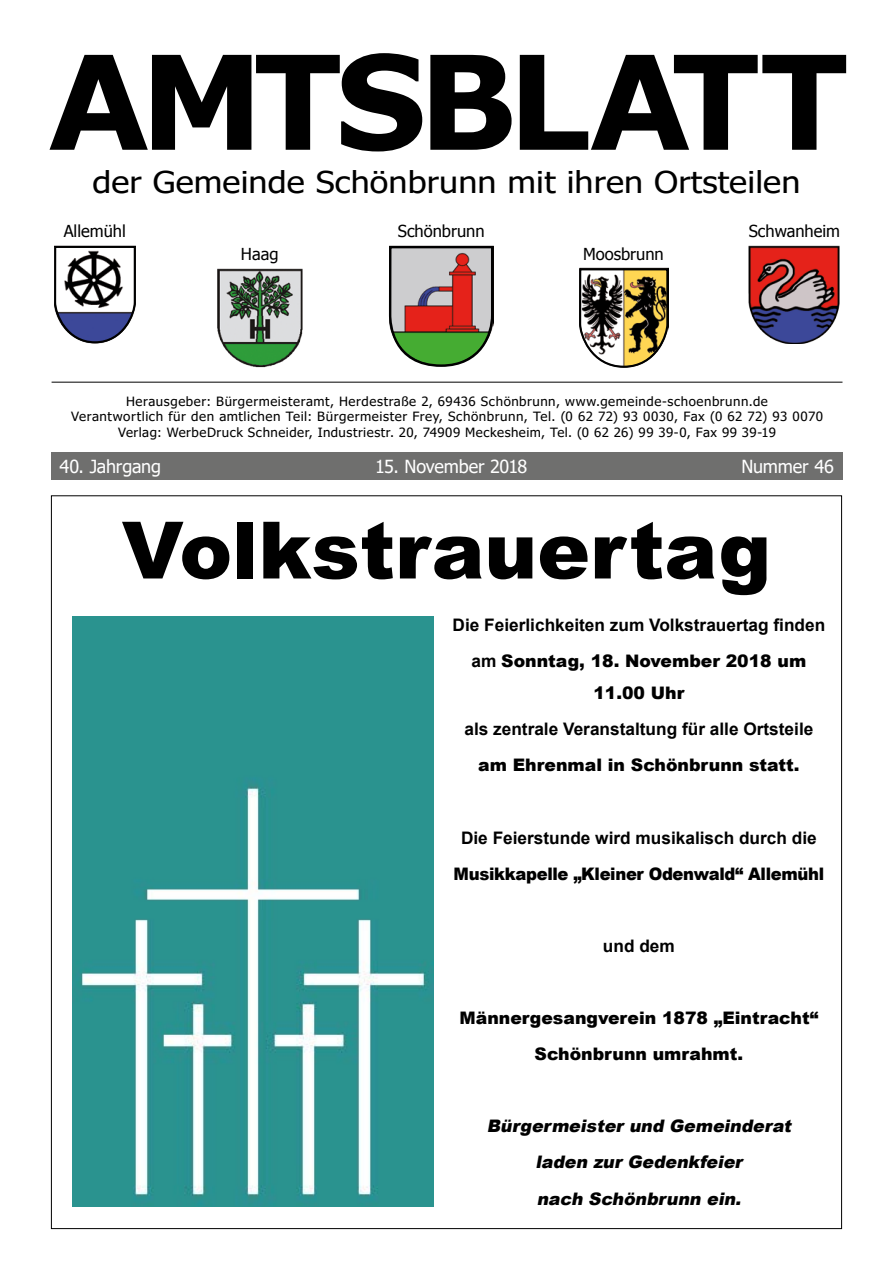
<style>
.page{position:relative;width:893px;height:1263px;background:#fff}
.page>*{position:absolute;margin:0;border:0;box-sizing:border-box;transform-origin:0 0}
.t1{font:700 130.5px "Verdana";letter-spacing:-.065em;color:#000}
.t2{font:900 79.2px "Arial";color:#000}
.t3{font:30px "Tahoma";letter-spacing:.005em;color:#000;scale:1.14 1}
.t4{font:18px "Tahoma";letter-spacing:-.015em;color:#fff}
.t5{font:700 17.25px/36.2px "Arial";color:#000;text-align:center}
.t6{font:900 17.25px/36.2px "Arial";color:#000;text-align:center}
.t7{font:italic 900 17.25px/36.2px "Arial";color:#000;text-align:center}
.t8{font:900 17.25px "Arial";letter-spacing:-.02em;color:#000;scale:.95 1}
.t9{font:16.5px "Tahoma";color:#000}
.t10{font:12.75px/15.3px "Tahoma";letter-spacing:.04em;color:#000;text-align:center;scale:1.04 1}
.s1{font-weight:900}
</style>
<div class="page">
<img style="left:72px;top:617px;width:362px;height:589px">
<hr style="left:52px;top:382px;width:790px;height:1px;background:#000">
<div style="left:51px;top:452px;width:791px;height:27px;background:#6f6f6e"></div>
<img style="left:218px;top:268px;width:84px;height:99px">
<img style="left:748px;top:246px;width:91px;height:98px">
<svg style="left:579px;top:267px;width:90px;height:101px"></svg>
<svg style="left:54px;top:245px;width:82px;height:99px"></svg>
<svg style="left:388px;top:245px;width:106px;height:122px;background:#a6927d"></svg>
<h1 class="t1" style="left:48px;top:10px;width:802px">AMTSBLATT</h1>
<h3 class="t3" style="left:93px;top:162px;width:622px">der Gemeinde Schönbrunn mit ihren Ortsteilen</h3>
<p class="t9" style="left:64px;top:220px;width:64px">Allemühl</p>
<p class="t9" style="left:398px;top:220px;width:88px">Schönbrunn</p>
<p class="t9" style="left:749px;top:220px;width:93px">Schwanheim</p>
<p class="t9" style="left:241px;top:243px;width:39px">Haag</p>
<p class="t9" style="left:583px;top:243px;width:82px">Moosbrunn</p>
<p class="t10" style="left:71px;top:394px;width:725px">Herausgeber: Bürgermeisteramt, Herdestraße 2, 69436 Schönbrunn, www.gemeinde-schoenbrunn.de<br>Verantwortlich für den amtlichen Teil: Bürgermeister Frey, Schönbrunn, Tel. (0 62 72) 93 0030, Fax (0 62 72) 93 0070<br>Verlag: WerbeDruck Schneider, Industriestr. 20, 74909 Meckesheim, Tel. (0 62 26) 99 39-0, Fax 99 39-19</p>
<h3 class="t4" style="left:60px;top:454px;width:103px">40. Jahrgang</h3>
<h3 class="t4" style="left:375px;top:454px;width:154px">15. November 2018</h3>
<h3 class="t4" style="left:741px;top:454px;width:94px">Nummer 46</h3>
<h2 class="t2" style="left:122px;top:493px;width:651px">Volkstrauertag</h2>
<h3 class="t5" style="left:453px;top:607px;width:374px">Die Feierlichkeiten zum Volkstrauertag finden am <span class="s1">Sonntag, 18. November 2018 um</span></h3>
<h3 class="t6" style="left:593px;top:674px;width:93px">11.00 Uhr</h3>
<h3 class="t5" style="left:464px;top:711px;width:350px">als zentrale Veranstaltung für alle Ortsteile</h3>
<h3 class="t6" style="left:478px;top:747px;width:323px">am Ehrenmal in Schönbrunn statt.</h3>
<h3 class="t5" style="left:461px;top:820px;width:357px">Die Feierstunde wird musikalisch durch die</h3>
<h3 class="t8" style="left:454px;top:861px;width:391px">Musikkapelle „Kleiner Odenwald“ Allemühl</h3>
<h3 class="t5" style="left:603px;top:928px;width:73px">und dem</h3>
<h3 class="t6" style="left:460px;top:999px;width:360px">Männergesangverein 1878 „Eintracht“<br>Schönbrunn umrahmt.</h3>
<h3 class="t7" style="left:487px;top:1107px;width:310px">Bürgermeister und Gemeinderat laden zur Gedenkfeier<br>nach Schönbrunn ein.</h3>
</div>
